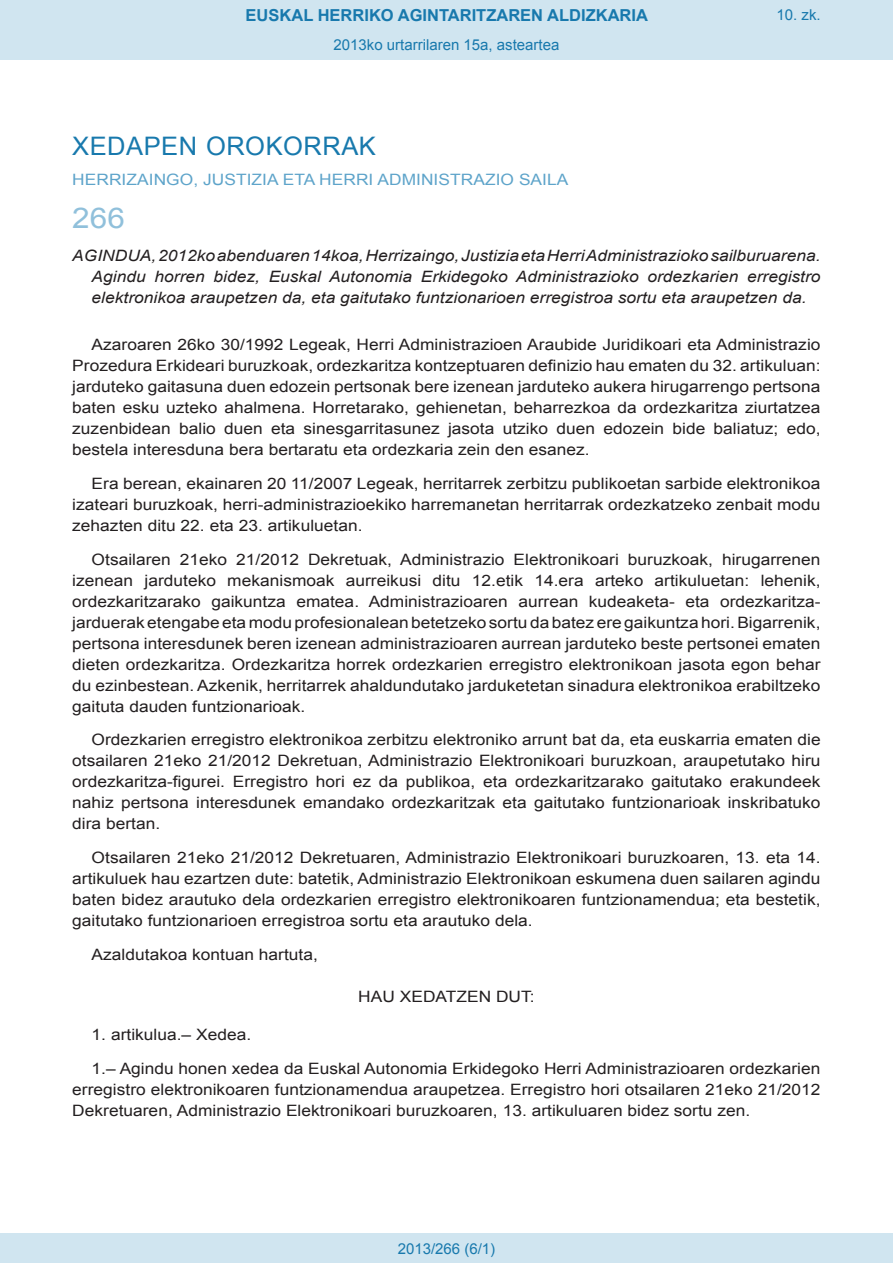
<style>
.page{position:relative;width:893px;height:1263px;background:#fff}
.page>*{position:absolute;margin:0;border:0;box-sizing:border-box;transform-origin:0 0}
.BOPVOrden{font:28.5px "Arial";color:#90c0db;scale:1.11 1}
.BOPVSeccion{font:25.5px "Arial";letter-spacing:.02em;color:#1879ad}
.t1{font:700 16.5px "Arial";color:#1879ad}
.BOPVDetalle{font:15.6px/21px "Arial";color:#231f20;text-align:justify;scale:1.11 1}
.BOPVTitulo{font:italic 15.6px/21px "Arial";color:#231f20;text-align:justify;scale:1.11 1}
.BOPVOrganismo{font:15.6px "Arial";letter-spacing:.005em;color:#5ea4ca;scale:1.11 1}
.BOPVClave{font:15.6px "Arial";color:#231f20;scale:1.11 1}
.Paginacion_Centro{font:15px "Arial";color:#1879ad}
</style>
<div class="page">
<div style="left:0;top:0;width:893px;height:60px;background:#d0e5f0"></div>
<div style="left:0;top:1233px;width:893px;height:30px;background:#d0e5f0"></div>
<p class="t1" style="left:246px;top:4px;width:404px">EUSKAL HERRIKO AGINTARITZAREN ALDIZKARIA</p>
<p class="Paginacion_Centro" style="left:333px;top:35px;width:227px">2013ko urtarrilaren 15a, asteartea</p>
<p class="Paginacion_Centro" style="left:776px;top:5px;width:46px">10. zk.</p>
<p class="BOPVSeccion" style="left:72px;top:129px;width:305px">XEDAPEN OROKORRAK</p>
<p class="BOPVOrganismo" style="left:72px;top:169px;width:448px">HERRIZAINGO, JUSTIZIA ETA HERRI ADMINISTRAZIO SAILA</p>
<p class="BOPVOrden" style="left:72px;top:199px;width:49px">266</p>
<p class="BOPVTitulo" style="left:92px;top:246px;width:658px;text-indent:-19px">AGINDUA, 2012ko abenduaren 14koa, Herrizaingo, Justizia eta Herri Administrazioko sailburuarena.<br>Agindu horren bidez, Euskal Autonomia Erkidegoko Administrazioko ordezkarien erregistro elektronikoa araupetzen da, eta gaitutako funtzionarioen erregistroa sortu eta araupetzen da.</p>
<p class="BOPVDetalle" style="left:72px;top:334px;width:676px;text-indent:19px">Azaroaren 26ko 30/1992 Legeak, Herri Administrazioen Araubide Juridikoari eta Administrazio Prozedura Erkideari buruzkoak, ordezkaritza kontzeptuaren definizio hau ematen du 32. artikuluan: jarduteko gaitasuna duen edozein pertsonak bere izenean jarduteko aukera hirugarrengo pertsona baten esku uzteko ahalmena. Horretarako, gehienetan, beharrezkoa da ordezkaritza ziurtatzea zuzenbidean balio duen eta sinesgarritasunez jasota utziko duen edozein bide baliatuz; edo, bestela interesduna bera bertaratu eta ordezkaria zein den esanez.</p>
<p class="BOPVDetalle" style="left:72px;top:473px;width:676px;text-indent:19px">Era berean, ekainaren 20 11/2007 Legeak, herritarrek zerbitzu publikoetan sarbide elektronikoa izateari buruzkoak, herri-administrazioekiko harremanetan herritarrak ordezkatzeko zenbait modu zehazten ditu 22. eta 23. artikuluetan.</p>
<p class="BOPVDetalle" style="left:72px;top:549px;width:676px;text-indent:19px">Otsailaren 21eko 21/2012 Dekretuak, Administrazio Elektronikoari buruzkoak, hirugarrenen izenean jarduteko mekanismoak aurreikusi ditu 12.etik 14.era arteko artikuluetan: lehenik, ordezkaritzarako gaikuntza ematea. Administrazioaren aurrean kudeaketa- eta ordezkaritza&shy;jarduerak etengabe eta modu profesionalean betetzeko sortu da batez ere gaikuntza hori. Bigarrenik, pertsona interesdunek beren izenean administrazioaren aurrean jarduteko beste pertsonei ematen dieten ordezkaritza. Ordezkaritza horrek ordezkarien erregistro elektronikoan jasota egon behar du ezinbestean. Azkenik, herritarrek ahaldundutako jarduketetan sinadura elektronikoa erabiltzeko gaituta dauden funtzionarioak.</p>
<p class="BOPVDetalle" style="left:72px;top:729px;width:676px;text-indent:19px">Ordezkarien erregistro elektronikoa zerbitzu elektroniko arrunt bat da, eta euskarria ematen die otsailaren 21eko 21/2012 Dekretuan, Administrazio Elektronikoari buruzkoan, araupetutako hiru ordezkaritza-figurei. Erregistro hori ez da publikoa, eta ordezkaritzarako gaitutako erakundeek nahiz pertsona interesdunek emandako ordezkaritzak eta gaitutako funtzionarioak inskribatuko dira bertan.</p>
<p class="BOPVDetalle" style="left:72px;top:847px;width:676px;text-indent:19px">Otsailaren 21eko 21/2012 Dekretuaren, Administrazio Elektronikoari buruzkoaren, 13. eta 14. artikuluek hau ezartzen dute: batetik, Administrazio Elektronikoan eskumena duen sailaren agindu baten bidez arautuko dela ordezkarien erregistro elektronikoaren funtzionamendua; eta bestetik, gaitutako funtzionarioen erregistroa sortu eta arautuko dela.</p>
<p class="BOPVDetalle" style="left:92px;top:944px;width:205px">Azaldutakoa kontuan hartuta,</p>
<p class="BOPVClave" style="left:358px;top:986px;width:160px">HAU XEDATZEN DUT:</p>
<p class="BOPVDetalle" style="left:92px;top:1024px;width:145px">1. artikulua.– Xedea.</p>
<p class="BOPVDetalle" style="left:72px;top:1058px;width:676px;text-indent:19px">1.– Agindu honen xedea da Euskal Autonomia Erkidegoko Herri Administrazioaren ordezkarien erregistro elektronikoaren funtzionamendua araupetzea. Erregistro hori otsailaren 21eko 21/2012<br>Dekretuaren, Administrazio Elektronikoari buruzkoaren, 13. artikuluaren bidez sortu zen.</p>
<p class="Paginacion_Centro" style="left:398px;top:1238px;width:99px">2013/266 (6/1)</p>
</div>
